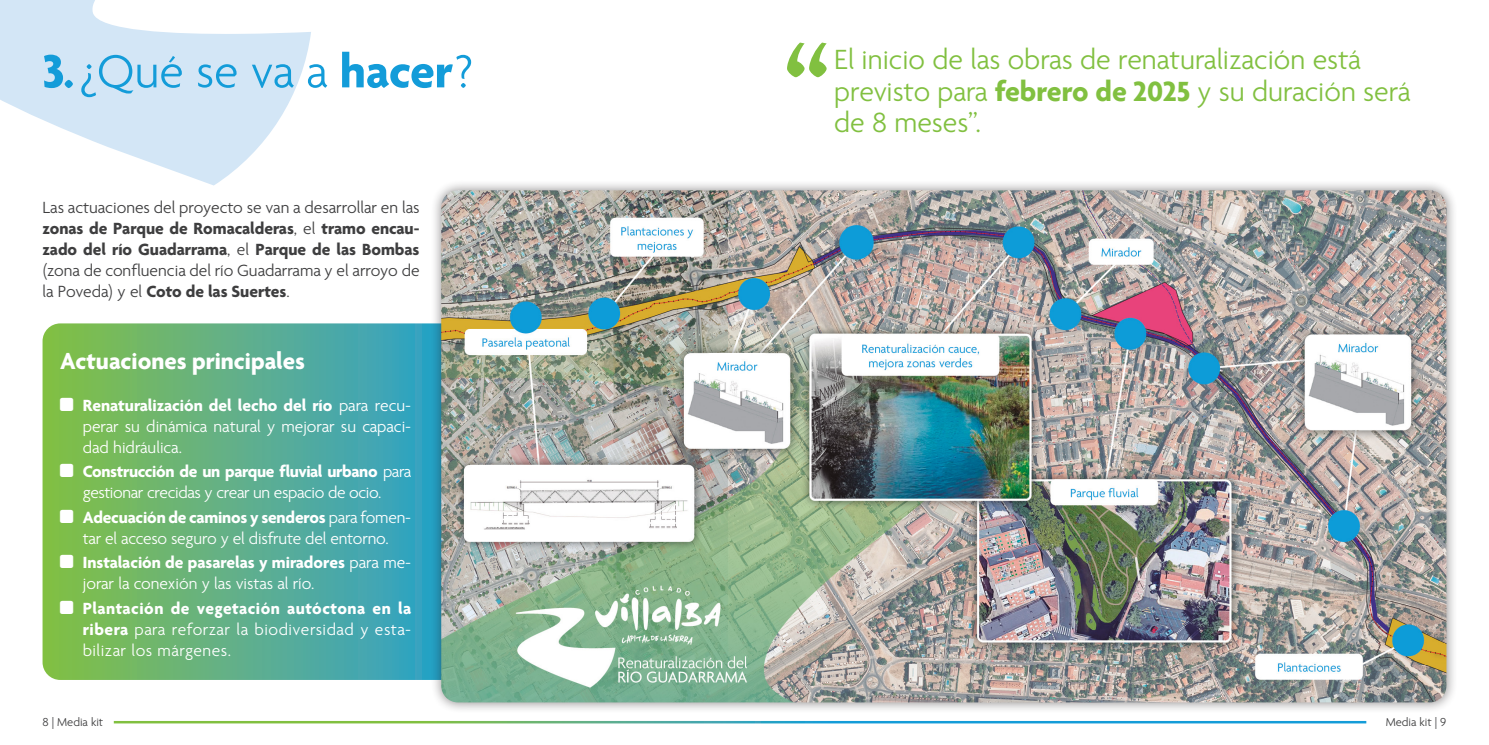
<style>
.page{position:relative;width:1489px;height:745px;background:#fff}
.page>*{position:absolute;margin:0;border:0;box-sizing:border-box;transform-origin:0 0}
.t1{font:300 50px "Agenda One";color:#139cd9}
.t2{font:300 30px/31.2px "Agenda One";color:#81c040}
.t3{font:700 25px "Agenda One";color:#fff}
.t4{font:300 17.5px/21px "Agenda One";color:#fff;text-align:justify}
.t5{font:300 17.5px/21px "Agenda One";color:#3e3e3f;text-align:justify}
.t6{font:300 17.5px/21px "Agenda One";letter-spacing:-.02em;color:#fff;text-align:center}
.t7{font:300 12.5px "Agenda One";color:#3e3e3f}
.s1{font-weight:700}
</style>
<div class="page">
<svg style="left:43px;top:323px;width:387px;height:356px;background:#5eb086"></svg>
<svg style="left:0;top:0;width:311px;height:185px;fill:#d3e6f6"></svg>
<svg style="left:787px;top:43px;width:39px;height:34px"></svg>
<div style="left:430px;top:179px;width:1027px;height:534px;background:#231f20;opacity:.5"></div>
<img style="left:441px;top:190px;width:1005px;height:512px">
<p class="t1" style="left:43px;top:45px;width:433px"><span class="s1">3.</span> ¿Qué se va a <span class="s1">hacer</span>?</p>
<p class="t5" style="left:43px;top:197px;width:378px">Las actuaciones del proyecto se van a desarrollar en las <span class="s1">zonas de Parque de Romacalderas</span>, el <span class="s1">tramo encau&shy;zado del río Guadarrama</span>, el <span class="s1">Parque de las Bombas </span>(zona de confluencia del río Guadarrama y el arroyo de la Poveda) y el <span class="s1">Coto de las Suertes</span>.</p>
<p class="t3" style="left:60px;top:346px;width:246px">Actuaciones principales</p>
<p class="t4" style="left:83px;top:394px;width:330px;text-indent:-22px">⏹ <span class="s1">Renaturalización del lecho del río</span> para recu&shy;perar su dinámica natural y mejorar su capaci&shy;dad hidráulica.</p>
<p class="t6" style="left:60px;top:461px;width:352px">⏹ <span class="s1">Construcción de un parque fluvial urbano</span> para gestionar crecidas y crear un espacio de ocio.</p>
<p class="t4" style="left:60px;top:506px;width:352px;text-align:center">⏹ <span class="s1">Adecuación de caminos y senderos</span> para fomen&shy;tar el acceso seguro y el disfrute del entorno.</p>
<p class="t4" style="left:83px;top:552px;width:330px;text-indent:-23px">⏹ <span class="s1">Instalación de pasarelas y miradores</span> para me&shy;jorar la conexión y las vistas al río.</p>
<p class="t4" style="left:83px;top:598px;width:330px;text-indent:-23px">⏹ <span class="s1">Plantación de vegetación autóctona en la ribera</span> para reforzar la biodiversidad y esta&shy;bilizar los márgenes.</p>
<p class="t2" style="left:834px;top:45px;width:577px">El inicio de las obras de renaturalización está previsto para <span class="s1">febrero de 2025</span> y su duración será de 8 meses”.</p>
<p class="t7" style="left:43px;top:715px;width:62px">8 | Media kit</p>
<p class="t7" style="left:1385px;top:715px;width:62px">Media kit | 9</p>
</div>
